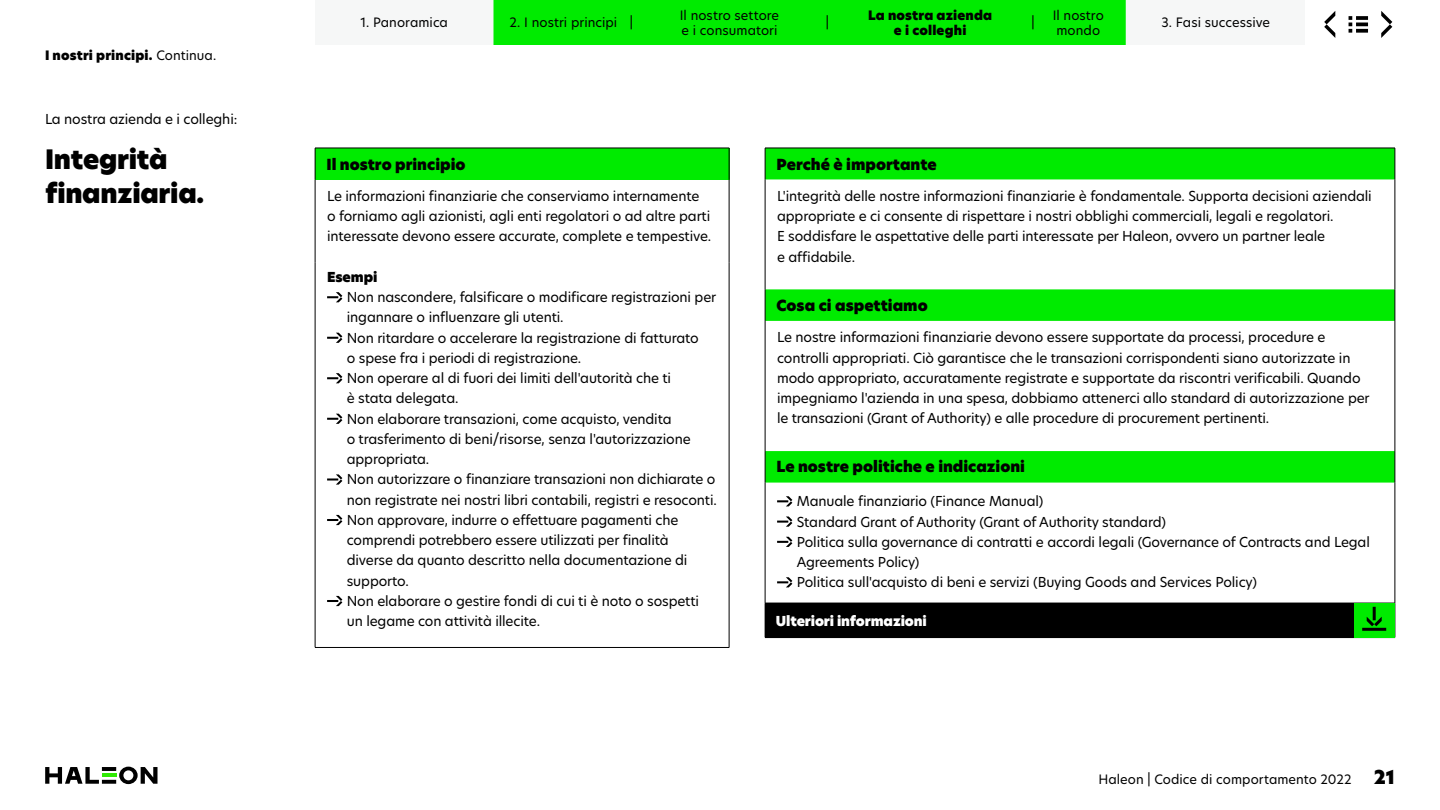
<style>
.page{position:relative;width:1440px;height:810px;background:#fff}
.page>*{position:absolute;margin:0;border:0;box-sizing:border-box;transform-origin:0 0}
.t1{font:26.25px/33.8px "New Hero Super";letter-spacing:-.01em;color:#000}
.t2{font:15px "New Hero Super";color:#000}
.t3{font:13.5px/20.2px "New Hero";letter-spacing:-.01em;color:#000}
.t4{font:13.5px "New Hero Super";letter-spacing:-.01em;color:#fff}
.t5{font:13.5px "New Hero Super";letter-spacing:-.01em;color:#000}
.t6{font:12.75px/15px "New Hero";letter-spacing:.005em;color:#000}
.t7{font:12.75px/15px "New Hero Super";letter-spacing:.015em;color:#000;text-align:center}
.s1{font-family:"New Hero"}
.s2{font-family:"New Hero Super";font-size:18.75px}
</style>
<div class="page">
<svg style="left:766px;top:149px;width:629px;height:334px"></svg>
<hr style="left:1395px;top:148px;width:1px;height:31px;background:#000">
<hr style="left:1395px;top:179px;width:1px;height:110px;background:#000">
<hr style="left:1395px;top:289px;width:1px;height:32px;background:#000">
<hr style="left:1395px;top:321px;width:1px;height:130px;background:#000">
<hr style="left:1395px;top:483px;width:1px;height:120px;background:#000">
<hr style="left:1395px;top:603px;width:1px;height:34px;background:#000">
<hr style="left:765px;top:179px;width:1px;height:110px;background:#000">
<hr style="left:765px;top:321px;width:1px;height:130px;background:#000">
<hr style="left:765px;top:451px;width:1px;height:32px;background:#000">
<hr style="left:1395px;top:451px;width:1px;height:32px;background:#000">
<hr style="left:765px;top:483px;width:1px;height:120px;background:#000">
<hr style="left:765px;top:289px;width:1px;height:32px;background:#000">
<hr style="left:765px;top:637px;width:315px;height:1px;background:#000">
<hr style="left:1080px;top:637px;width:315px;height:1px;background:#000">
<hr style="left:765px;top:148px;width:315px;height:1px;background:#000">
<hr style="left:765px;top:148px;width:1px;height:31px;background:#000">
<hr style="left:1080px;top:148px;width:315px;height:1px;background:#000">
<svg style="left:777px;top:496px;width:15px;height:10px"></svg>
<svg style="left:777px;top:517px;width:15px;height:10px"></svg>
<svg style="left:777px;top:537px;width:15px;height:10px"></svg>
<svg style="left:777px;top:577px;width:15px;height:10px"></svg>
<div style="left:1287px;top:603px;width:108px;height:34px;background:#000"></div>
<div style="left:765px;top:603px;width:522px;height:34px;background:#000"></div>
<div style="left:1354px;top:603px;width:41px;height:34px;background:#00eb00"></div>
<svg style="left:1362px;top:607px;width:24px;height:24px"></svg>
<div style="left:315px;top:148px;width:414px;height:31px;background:#00eb00"></div>
<hr style="left:315px;top:148px;width:414px;height:1px;background:#000">
<hr style="left:315px;top:148px;width:1px;height:31px;background:#000">
<hr style="left:729px;top:148px;width:1px;height:31px;background:#000">
<hr style="left:315px;top:179px;width:1px;height:84px;background:#000">
<hr style="left:729px;top:179px;width:1px;height:84px;background:#000">
<hr style="left:315px;top:263px;width:1px;height:384px;background:#000">
<hr style="left:729px;top:263px;width:1px;height:384px;background:#000">
<hr style="left:315px;top:647px;width:414px;height:1px;background:#000">
<svg style="left:327px;top:292px;width:15px;height:10px"></svg>
<svg style="left:327px;top:333px;width:15px;height:10px"></svg>
<svg style="left:327px;top:373px;width:15px;height:10px"></svg>
<svg style="left:327px;top:414px;width:15px;height:10px"></svg>
<svg style="left:327px;top:474px;width:15px;height:11px"></svg>
<svg style="left:327px;top:515px;width:15px;height:10px"></svg>
<svg style="left:327px;top:596px;width:15px;height:10px"></svg>
<svg style="left:45px;top:767px;width:112px;height:17px"></svg>
<div style="left:315px;top:0;width:180px;height:45px;background:#f6f7f7"></div>
<svg style="left:1324px;top:11px;width:11px;height:27px"></svg>
<svg style="left:1381px;top:11px;width:11px;height:27px"></svg>
<svg style="left:1349px;top:16px;width:19px;height:17px"></svg>
<svg style="left:1356px;top:29px;width:12px;height:4px"></svg>
<div style="left:1125px;top:0;width:180px;height:45px;background:#f6f7f7"></div>
<hr style="left:1124px;top:0;width:2px;height:45px;background:#00eb00">
<hr style="left:494px;top:0;width:1px;height:45px;background:#00eb00">
<div style="left:495px;top:0;width:630px;height:45px;background:#00eb00"></div>
<p class="t7" style="left:45px;top:48px;width:173px">I nostri principi. <span class="s1">Continua.</span></p>
<p class="t3" style="left:45px;top:109px;width:194px">La nostra azienda e i colleghi:</p>
<h1 class="t1" style="left:45px;top:143px;width:161px">Integrità finanziaria.</h1>
<p class="t6" style="left:680px;top:7px;width:101px">Il nostro settore e i consumatori</p>
<p class="t7" style="left:868px;top:8px;width:125px">La nostra azienda e i colleghi</p>
<p class="t6" style="left:1053px;top:7px;width:53px">Il nostro mondo</p>
<p class="t6" style="left:630px;top:15px;width:5px">|</p>
<p class="t6" style="left:826px;top:15px;width:5px">|</p>
<p class="t6" style="left:1031px;top:15px;width:5px">|</p>
<p class="t6" style="left:360px;top:15px;width:89px">1. Panoramica</p>
<p class="t6" style="left:510px;top:15px;width:109px">2. I nostri principi</p>
<p class="t6" style="left:1161px;top:15px;width:110px">3. Fasi successive</p>
<p class="t2" style="left:326px;top:154px;width:141px">Il nostro principio</p>
<p class="t3" style="left:327px;top:186px;width:386px">Le informazioni finanziarie che conserviamo internamente o forniamo agli azionisti, agli enti regolatori o ad altre parti interessate devono essere accurate, complete e tempestive.</p>
<p class="t5" style="left:327px;top:268px;width:52px">Esempi</p>
<p class="t3" style="left:347px;top:287px;width:372px">Non nascondere, falsificare o modificare registrazioni per ingannare o influenzare gli utenti.<br>Non ritardare o accelerare la registrazione di fatturato<br>o spese fra i periodi di registrazione.<br>Non operare al di fuori dei limiti dell'autorità che ti<br>è stata delegata.<br>Non elaborare transazioni, come acquisto, vendita<br>o trasferimento di beni/risorse, senza l'autorizzazione appropriata.<br>Non autorizzare o finanziare transazioni non dichiarate o non registrate nei nostri libri contabili, registri e resoconti.<br>Non approvare, indurre o effettuare pagamenti che comprendi potrebbero essere utilizzati per finalità diverse da quanto descritto nella documentazione di supporto.<br>Non elaborare o gestire fondi di cui ti è noto o sospetti un legame con attività illecite.</p>
<p class="t2" style="left:776px;top:154px;width:162px">Perché è importante</p>
<p class="t3" style="left:777px;top:186px;width:596px">L'integrità delle nostre informazioni finanziarie è fondamentale. Supporta decisioni aziendali appropriate e ci consente di rispettare i nostri obblighi commerciali, legali e regolatori.<br>E soddisfare le aspettative delle parti interessate per Haleon, ovvero un partner leale<br>e affidabile.</p>
<p class="t2" style="left:776px;top:295px;width:153px">Cosa ci aspettiamo</p>
<p class="t3" style="left:777px;top:327px;width:594px">Le nostre informazioni finanziarie devono essere supportate da processi, procedure e controlli appropriati. Ciò garantisce che le transazioni corrispondenti siano autorizzate in modo appropriato, accuratamente registrate e supportate da riscontri verificabili. Quando impegniamo l'azienda in una spesa, dobbiamo attenerci allo standard di autorizzazione per le transazioni (Grant of Authority) e alle procedure di procurement pertinenti.</p>
<p class="t2" style="left:776px;top:456px;width:250px">Le nostre politiche e indicazioni</p>
<p class="t3" style="left:797px;top:491px;width:575px">Manuale finanziario (Finance Manual)<br>Standard Grant of Authority (Grant of Authority standard)<br>Politica sulla governance di contratti e accordi legali (Governance of Contracts and Legal Agreements Policy)<br>Politica sull'acquisto di beni e servizi (Buying Goods and Services Policy)</p>
<p class="t4" style="left:776px;top:611px;width:152px">Ulteriori informazioni</p>
<p class="t6" style="left:1098px;top:771px;width:298px">Haleon | Codice di comportamento 2022 <span class="s2">21</span></p>
</div>
